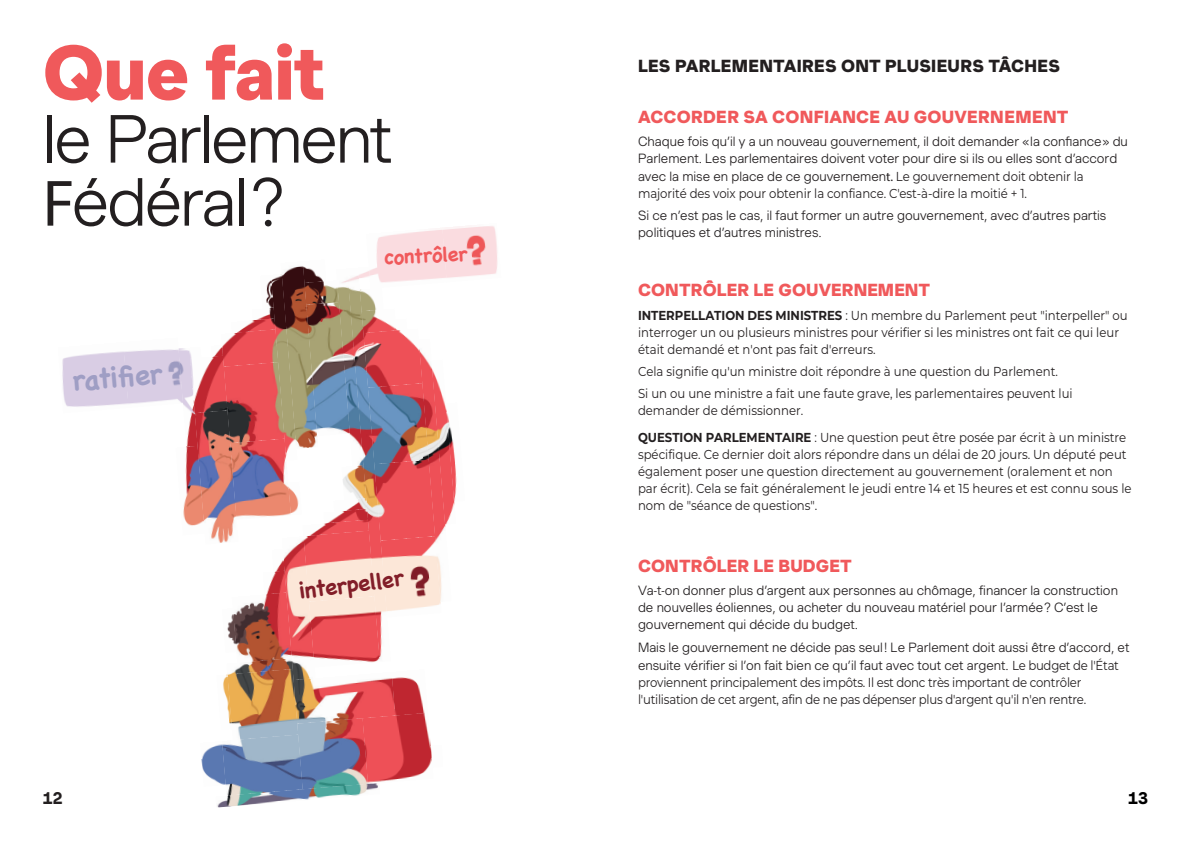
<style>
.page{position:relative;width:1191px;height:842px;background:#fff}
.page>*{position:absolute;margin:0;border:0;box-sizing:border-box;transform-origin:0 0}
.t1{font:900 75px "Muoto";letter-spacing:-.02em;color:#f0595b}
.t2{font:300 66px/63px "Muoto";letter-spacing:-.04em;color:#231f20}
.t3{font:700 28px "Chalkboard";color:#9f9ec4}
.t4{font:700 22.3px "Chalkboard";color:#821e29}
.t5{font:700 20px "Chalkboard";color:#f0595b}
.t6{font:900 17px "Muoto";letter-spacing:.005em;color:#f0595b}
.t7{font:900 17px "Muoto";letter-spacing:.015em;color:#231f20}
.t8{font:700 17px "Muoto";color:#231f20}
.t9{font:700 17px "Muoto";color:#000001}
.t10{font:13px/17px "Montserrat";color:#231f20;scale:.9 1}
.t11{font:300 13px/17px "Muoto";color:#231f20}
.t12{font:13px/17px "Montserrat";letter-spacing:-.02em;color:#231f20;scale:.9 1}
.s1{font-family:"Myriad Pro";font-weight:400}
.s2{font-family:"Muoto";font-weight:300}
.s3{font-family:"Myriad Pro"}
.s4{font-weight:700}
.s5{font-family:"Montserrat";font-weight:400}
</style>
<div class="page">
<img style="left:217px;top:784px;width:161px;height:23px">
<img style="left:222px;top:740px;width:81px;height:56px">
<img style="left:297px;top:724px;width:71px;height:65px">
<img style="left:362px;top:716px;width:69px;height:68px">
<img style="left:201px;top:741px;width:25px;height:46px">
<img style="left:430px;top:745px;width:2px;height:23px">
<img style="left:232px;top:675px;width:66px;height:65px">
<img style="left:223px;top:675px;width:9px;height:49px">
<img style="left:293px;top:678px;width:102px;height:46px">
<img style="left:391px;top:677px;width:34px;height:39px">
<img style="left:282px;top:540px;width:33px;height:140px">
<img style="left:226px;top:658px;width:67px;height:17px">
<img style="left:309px;top:602px;width:64px;height:65px">
<img style="left:347px;top:388px;width:35px;height:274px">
<img style="left:232px;top:592px;width:60px;height:71px">
<img style="left:227px;top:608px;width:10px;height:45px">
<img style="left:380px;top:541px;width:61px;height:76px">
<img style="left:418px;top:353px;width:29px;height:249px">
<img style="left:303px;top:531px;width:71px;height:71px">
<img style="left:263px;top:571px;width:23px;height:23px">
<img style="left:272px;top:549px;width:13px;height:23px">
<img style="left:374px;top:460px;width:61px;height:81px">
<img style="left:198px;top:413px;width:36px;height:130px">
<img style="left:303px;top:520px;width:66px;height:16px">
<img style="left:431px;top:359px;width:24px;height:165px">
<img style="left:183px;top:446px;width:22px;height:89px">
<img style="left:323px;top:509px;width:45px;height:14px">
<img style="left:230px;top:443px;width:58px;height:77px">
<img style="left:288px;top:486px;width:11px;height:29px">
<img style="left:333px;top:498px;width:34px;height:14px">
<img style="left:446px;top:402px;width:11px;height:100px">
<img style="left:341px;top:465px;width:25px;height:35px">
<img style="left:339px;top:275px;width:24px;height:191px">
<img style="left:368px;top:383px;width:61px;height:81px">
<img style="left:271px;top:274px;width:17px;height:187px">
<img style="left:281px;top:266px;width:36px;height:183px">
<img style="left:183px;top:348px;width:15px;height:99px">
<img style="left:224px;top:362px;width:61px;height:81px">
<img style="left:306px;top:302px;width:44px;height:134px">
<img style="left:190px;top:357px;width:37px;height:56px">
<img style="left:62px;top:351px;width:61px;height:56px">
<img style="left:123px;top:348px;width:60px;height:57px">
<img style="left:363px;top:330px;width:59px;height:58px">
<img style="left:221px;top:329px;width:57px;height:38px">
<svg style="left:189px;top:348px;width:12px;height:11px"></svg>
<svg style="left:213px;top:345px;width:10px;height:12px"></svg>
<img style="left:361px;top:311px;width:35px;height:22px">
<svg style="left:395px;top:318px;width:3px;height:12px"></svg>
<img style="left:231px;top:320px;width:44px;height:13px">
<img style="left:256px;top:307px;width:19px;height:13px">
<img style="left:360px;top:287px;width:16px;height:24px">
<img style="left:260px;top:275px;width:14px;height:34px">
<img style="left:304px;top:283px;width:35px;height:22px">
<img style="left:366px;top:229px;width:76px;height:60px">
<img style="left:442px;top:226px;width:56px;height:52px">
<img style="left:302px;top:266px;width:22px;height:17px">
<svg style="left:358px;top:266px;width:12px;height:12px"></svg>
<p class="t1" style="left:43px;top:16px;width:283px">Que fait</p>
<p class="t2" style="left:43px;top:107px;width:351px">le Parlement<br><span class="s1">F</span>édéral ?</p>
<p class="t3" style="left:71px;top:365px;width:92px;rotate:-5deg">ratifi er</p>
<p class="t5" style="left:383px;top:246px;width:85px;rotate:-3deg">contrôler</p>
<p class="t4" style="left:297px;top:577px;width:107px;rotate:-7deg">interpeller</p>
<p class="t7" style="left:638px;top:53px;width:423px">LES PARLEMENTAIRES ONT PLUSIEURS TÂCHES</p>
<p class="t6" style="left:638px;top:104px;width:432px">ACCORDER SA CONFIANCE AU GOUVERNEMENT</p>
<p class="t11" style="left:638px;top:133px;width:491px">Chaque fois qu’il y a un nouveau gouvernement, il doit demander « la confiance » du<br>Parlement. Les parlementaires doivent voter pour dire si ils ou elles sont d’accord</p>
<p class="t10" style="left:638px;top:168px;width:497px"><span class="s2">avec la mise en place de ce gouvernemen</span><span class="s3">t.</span> Le gouvernement doit obtenir la majorité des voix pour obtenir la confiance. C'est-à-dire la moitié + 1.</p>
<p class="t11" style="left:638px;top:206px;width:470px">Si ce n’est pas le cas, il faut former un autre gouvernement, avec d’autres partis politiques et d’autres ministres.</p>
<p class="t6" style="left:638px;top:277px;width:294px">CONTRÔLER LE GOUVERNEMENT</p>
<p class="t10" style="left:638px;top:307px;width:545px"><span class="s4">INTERPELLATION DES MINISTRES</span> : Un membre du Parlement peut "interpeller" ou interroger un ou plusieurs ministres pour vérifier si les ministres ont fait ce qui leur était demandé et n'ont pas fait d'erreurs.</p>
<p class="t10" style="left:638px;top:360px;width:484px;line-height:22px">Cela signifie qu'un ministre doit répondre à une question du Parlement.<br>Si un ou une ministre a fait une faute grave, les parlementaires peuvent lui</p>
<p class="t10" style="left:638px;top:397px;width:544px;line-height:27px">demander de démissionner.<br><span class="s4">QUESTION PARLEMENTAIRE</span> : Une question peut être posée par écrit à un ministre</p>
<p class="t10" style="left:638px;top:446px;width:550px">spécifique. Ce dernier doit alors répondre dans un délai de 20 jours. Un député peut également poser une question directement au gouvernement (oralement et non par écrit). Cela se fait généralement le jeudi entre 14 et 15 heures et est connu sous le nom de "séance de questions".</p>
<p class="t6" style="left:638px;top:553px;width:215px">CONTRÔLER LE BUDGET</p>
<p class="t11" style="left:638px;top:582px;width:481px">Va-t-on donner plus d’argent aux personnes au chômage, financer la construction de nouvelles éoliennes, ou acheter du nouveau matériel pour l’armée ? C’est le gouvernement qui décide du budget.</p>
<p class="t11" style="left:638px;top:638px;width:493px;line-height:18.3px">Mais le gouvernement ne décide pas seul ! Le Parlement doit aussi être d’accord, et ensuite vérifier si l’on fait bien ce qu’il faut avec tout cet argent. <span class="s5">Le budget de l'État</span></p>
<p class="t12" style="left:638px;top:674px;width:499px">proviennent principalement des impôts. Il est donc très important de contrôler l'utilisation de cet argent, afin de ne pas dépenser plus d'argent qu'il n'en rentre.</p>
<h3 class="t8" style="left:43px;top:785px;width:22px">12</h3>
<h3 class="t9" style="left:1128px;top:785px;width:22px">13</h3>
</div>
